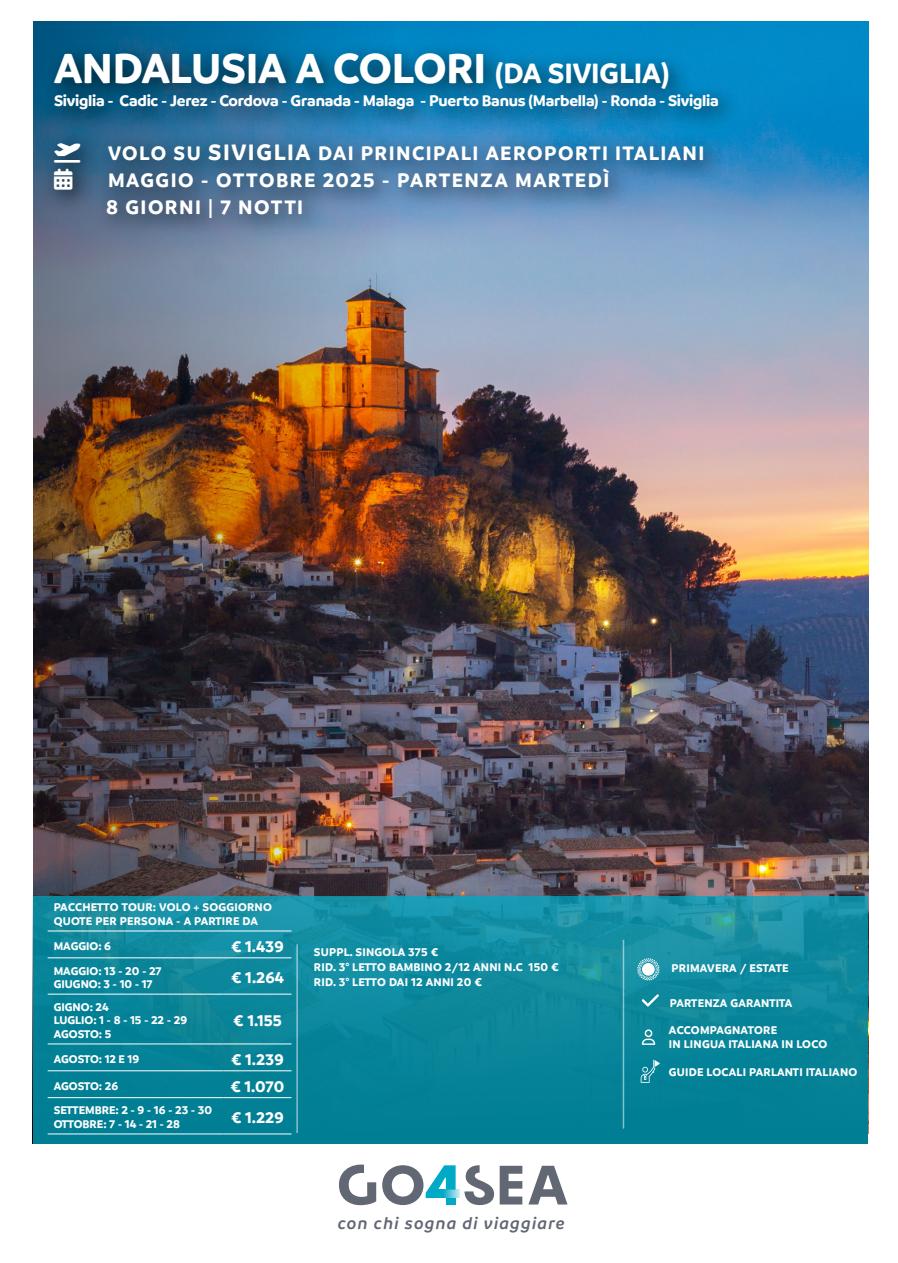
<style>
.page{position:relative;width:898px;height:1263px;background:#fff}
.page>*{position:absolute;margin:0;border:0;box-sizing:border-box;transform-origin:0 0}
.t1{font:700 45px "Branding";letter-spacing:-.01em;color:#fff}
.t2{font:700 21px/27px "Branding";letter-spacing:.065em;color:#fff}
.t3{font:italic 600 18px "Branding";letter-spacing:.065em;color:#616773}
.t4{font:700 16.5px "Branding";letter-spacing:-.015em;color:#fff}
.t5{font:700 12px/13.5px "Branding";letter-spacing:.01em;color:#fff}
.s1{font-size:30px}
.s2{font-size:24px}
</style>
<div class="page">
<img style="left:519px;top:21px;width:349px;height:1112px">
<img style="left:33px;top:21px;width:486px;height:781px">
<img style="left:33px;top:802px;width:834px;height:94px">
<svg style="left:33px;top:896px;width:834px;height:248px;background:#0b879b"></svg>
<svg style="left:528px;top:1166px;width:39px;height:38px"></svg>
<svg style="left:464px;top:1165px;width:58px;height:40px"></svg>
<svg style="left:339px;top:1164px;width:37px;height:41px"></svg>
<svg style="left:382px;top:1165px;width:73px;height:40px"></svg>
<svg style="left:438px;top:1189px;width:21px;height:9px"></svg>
<div style="left:42px;top:41px;width:699px;height:199px;background:#000;opacity:.75"></div>
<hr style="left:622px;top:940px;width:2px;height:188px;background:#fff">
<hr style="left:48px;top:930px;width:175px;height:1px;background:#fff">
<hr style="left:223px;top:930px;width:68px;height:1px;background:#fff">
<hr style="left:48px;top:957px;width:175px;height:1px;background:#fff">
<hr style="left:223px;top:957px;width:68px;height:1px;background:#fff">
<hr style="left:48px;top:994px;width:175px;height:1px;background:#fff">
<hr style="left:223px;top:994px;width:68px;height:1px;background:#fff">
<hr style="left:48px;top:1043px;width:175px;height:1px;background:#fff">
<hr style="left:223px;top:1043px;width:68px;height:1px;background:#fff">
<hr style="left:48px;top:1070px;width:175px;height:1px;background:#fff">
<hr style="left:223px;top:1070px;width:68px;height:1px;background:#fff">
<hr style="left:48px;top:1133px;width:175px;height:1px;background:#fff">
<hr style="left:223px;top:1133px;width:68px;height:1px;background:#fff">
<hr style="left:48px;top:1097px;width:175px;height:1px;background:#fff">
<hr style="left:223px;top:1097px;width:68px;height:1px;background:#fff">
<hr style="left:296px;top:944px;width:2px;height:189px;background:#fff">
<svg style="left:641px;top:994px;width:17px;height:13px"></svg>
<svg style="left:641px;top:1029px;width:14px;height:16px"></svg>
<svg style="left:636px;top:958px;width:23px;height:23px"></svg>
<div style="left:641px;top:963px;width:13px;height:13px;background:#fff;border-radius:50%"></div>
<svg style="left:640px;top:1060px;width:19px;height:23px"></svg>
<svg style="left:54px;top:143px;width:26px;height:19px"></svg>
<h1 class="t1" style="left:54px;top:43px;width:616px">ANDALUSIA A COLORI <span class="s1">(DA SIVIGLIA)</span></h1>
<h3 class="t4" style="left:54px;top:91px;width:666px">Siviglia - Cadic - Jerez - Cordova - Granada - Malaga - Puerto Banus (Marbella) - Ronda - Siviglia</h3>
<h2 class="t2" style="left:108px;top:139px;width:597px">VOLO SU <span class="s2">SIVIGLIA</span> DAI PRINCIPALI AEROPORTI ITALIANI</h2>
<h2 class="t2" style="left:106px;top:166px;width:504px;text-indent:-52px">▲ MAGGIO - OTTOBRE 2025 - PARTENZA MARTEDÌ<br>8 GIORNI | 7 NOTTI</h2>
<p class="t5" style="left:54px;top:901px;width:220px">PACCHETTO TOUR: VOLO + SOGGIORNO<br>QUOTE PER PERSONA - A PARTIRE DA</p>
<p class="t5" style="left:54px;top:939px;width:59px">MAGGIO: 6</p>
<h3 class="t4" style="left:231px;top:937px;width:54px">€ 1.439</h3>
<p class="t5" style="left:54px;top:964px;width:109px">MAGGIO: 13 - 20 - 27<br>GIUGNO: 3 - 10 - 17</p>
<h3 class="t4" style="left:231px;top:968px;width:54px">€ 1.264</h3>
<p class="t5" style="left:54px;top:1000px;width:135px">GIGNO: 24<br>LUGLIO: 1 - 8 - 15 - 22 - 29<br>AGOSTO: 5</p>
<h3 class="t4" style="left:233px;top:1011px;width:50px">€ 1.155</h3>
<p class="t5" style="left:54px;top:1052px;width:87px">AGOSTO: 12 E 19</p>
<h3 class="t4" style="left:231px;top:1050px;width:54px">€ 1.239</h3>
<p class="t5" style="left:54px;top:1079px;width:66px">AGOSTO: 26</p>
<h3 class="t4" style="left:230px;top:1077px;width:55px">€ 1.070</h3>
<p class="t5" style="left:54px;top:1104px;width:160px">SETTEMBRE: 2 - 9 - 16 - 23 - 30<br>OTTOBRE: 7 - 14 - 21 - 28</p>
<h3 class="t4" style="left:231px;top:1108px;width:54px">€ 1.229</h3>
<p class="t5" style="left:314px;top:945px;width:246px;line-height:15px">SUPPL. SINGOLA 375 €<br>RID. 3° LETTO BAMBINO 2/12 ANNI N.C 150 €<br>RID. 3° LETTO DAI 12 ANNI 20 €</p>
<h3 class="t3" style="left:337px;top:1214px;width:228px">con chi sogna di viaggiare</h3>
<p class="t5" style="left:671px;top:961px;width:119px">PRIMAVERA / ESTATE</p>
<p class="t5" style="left:669px;top:996px;width:124px">PARTENZA GARANTITA</p>
<p class="t5" style="left:668px;top:1023px;width:160px">ACCOMPAGNATORE<br>IN LINGUA ITALIANA IN LOCO</p>
<p class="t5" style="left:668px;top:1065px;width:190px">GUIDE LOCALI PARLANTI ITALIANO</p>
</div>
